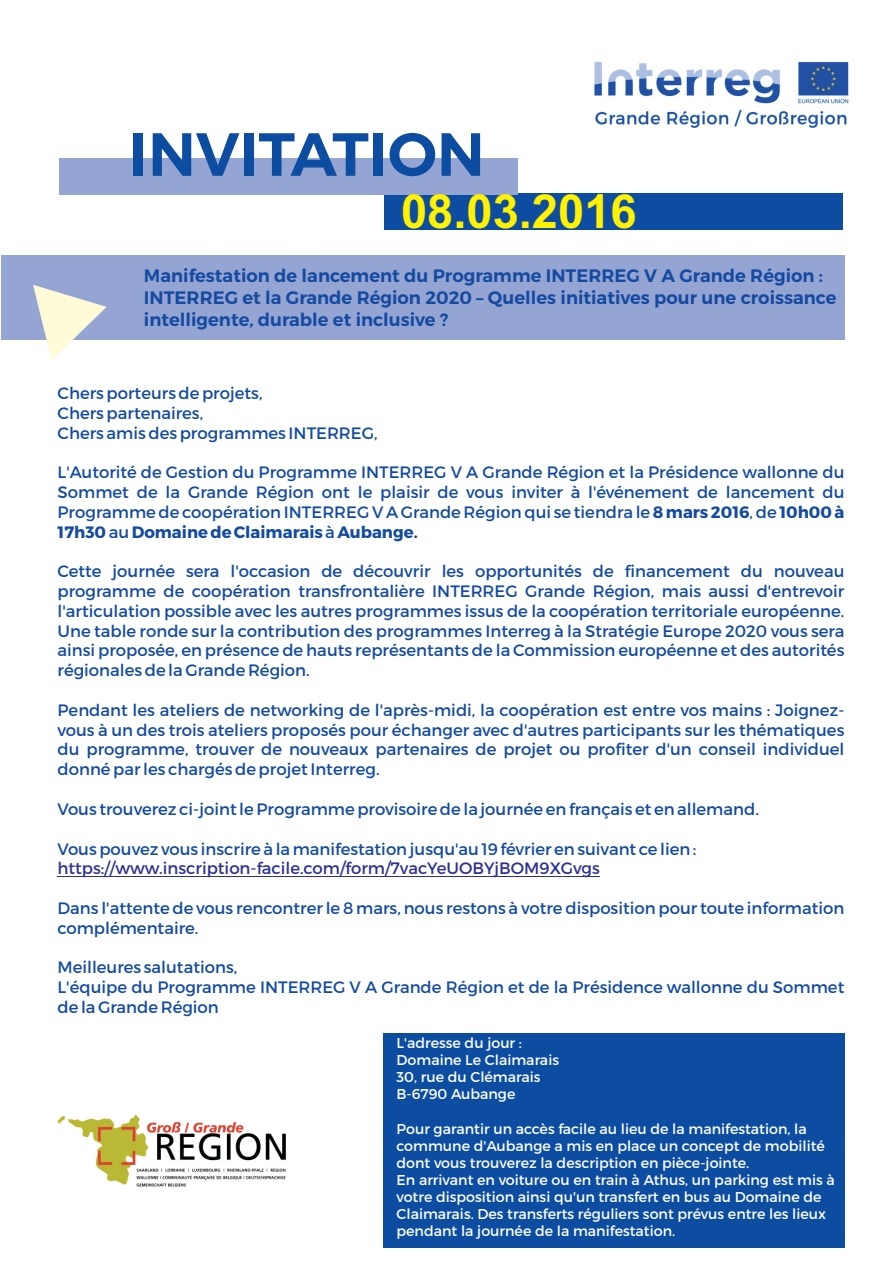
<style>
.page{position:relative;width:893px;height:1263px;background:#fff}
.page>*{position:absolute;margin:0;border:0;box-sizing:border-box;transform-origin:0 0}
.t1{font:60.75px "Montserrat";color:#0d4da1}
.t2{font:700 47.1px "Arial";color:#fff101}
.t3{font:18px/21.9px "Montserrat";color:#144aa0}
.t4{font:16.5px/19.8px "Montserrat";color:#144aa0}
.t5{font:16.5px "Montserrat";color:#2d3291}
.t6{font:14.25px/17.1px "Montserrat";color:#fff}
.s1{font-weight:700}
</style>
<div class="page">
<div style="left:384px;top:193px;width:458px;height:37px;background:#0d4da1"></div>
<div style="left:59px;top:158px;width:458px;height:36px;background:#94a4d3"></div>
<div style="left:1px;top:255px;width:843px;height:85px;background:#94a4d3"></div>
<div style="left:383px;top:1034px;width:462px;height:214px;background:#0d4da1"></div>
<hr style="left:58px;top:876px;width:542px;height:1px;background:#2d3291">
<img style="left:594px;top:61px;width:255px;height:67px">
<img style="left:58px;top:1116px;width:228px;height:71px">
<svg style="left:33px;top:285px;width:74px;height:75px"></svg>
<h1 class="t1" style="left:129px;top:117px;width:357px">INVITATION</h1>
<h2 class="t2" style="left:401px;top:194px;width:237px">08.03.2016</h2>
<p class="t3" style="left:144px;top:265px;width:694px">Manifestation de lancement du Programme INTERREG V A Grande Région :<br>INTERREG et la Grande Région 2020 – Quelles initiatives pour une croissance intelligente, durable et inclusive ?</p>
<p class="t4" style="left:58px;top:383px;width:322px">Chers porteurs de projets,<br>Chers partenaires,<br>Chers amis des programmes INTERREG,</p>
<p class="t4" style="left:58px;top:462px;width:788px;text-align:justify">L'Autorité de Gestion du Programme INTERREG V A Grande Région et la Présidence wallonne du Sommet de la Grande Région ont le plaisir de vous inviter à l'événement de lancement du Programme de coopération INTERREG V A Grande Région qui se tiendra le <span class="s1">8 mars 2016</span>, de <span class="s1">10h00 à 17h30</span> au <span class="s1">Domaine de Claimarais</span> à <span class="s1">Aubange.</span></p>
<p class="t4" style="left:58px;top:561px;width:788px;text-align:justify">Cette journée sera l'occasion de découvrir les opportunités de financement du nouveau programme de coopération transfrontalière INTERREG Grande Région, mais aussi d'entrevoir l'articulation possible avec les autres programmes issus de la coopération territoriale européenne.<br>Une table ronde sur la contribution des programmes Interreg à la Stratégie Europe 2020 vous sera ainsi proposée, en présence de hauts représentants de la Commission européenne et des autorités régionales de la Grande Région.</p>
<p class="t4" style="left:58px;top:700px;width:788px;text-align:justify">Pendant les ateliers de networking de l'après-midi, la coopération est entre vos mains : Joignez&shy;vous à un des trois ateliers proposés pour échanger avec d'autres participants sur les thématiques du programme, trouver de nouveaux partenaires de projet ou profiter d'un conseil individuel donné par les chargés de projet Interreg.</p>
<p class="t4" style="left:58px;top:799px;width:703px">Vous trouverez ci-joint le Programme provisoire de la journée en français et en allemand.</p>
<p class="t4" style="left:58px;top:839px;width:640px">Vous pouvez vous inscrire à la manifestation jusqu'au 19 février en suivant ce lien :</p>
<p class="t5" style="left:58px;top:858px;width:544px">https://www.inscription-facile.com/form/7vacYeUOBYjBOM9XGvgs</p>
<p class="t4" style="left:58px;top:898px;width:788px">Dans l'attente de vous rencontrer le 8 mars, nous restons à votre disposition pour toute information complémentaire.</p>
<p class="t4" style="left:58px;top:957px;width:788px">Meilleures salutations,<br>L'équipe du Programme INTERREG V A Grande Région et de la Présidence wallonne du Sommet de la Grande Région</p>
<p class="t6" style="left:397px;top:1034px;width:164px">L'adresse du jour :<br>Domaine Le Claimarais<br>30, rue du Clémarais<br>B-6790 Aubange</p>
<p class="t6" style="left:396px;top:1120px;width:440px">Pour garantir un accès facile au lieu de la manifestation, la commune d'Aubange a mis en place un concept de mobilité dont vous trouverez la description en pièce-jointe.<br>En arrivant en voiture ou en train à Athus, un parking est mis à votre disposition ainsi qu'un transfert en bus au Domaine de Claimarais. Des transferts réguliers sont prévus entre les lieux pendant la journée de la manifestation.</p>
</div>
